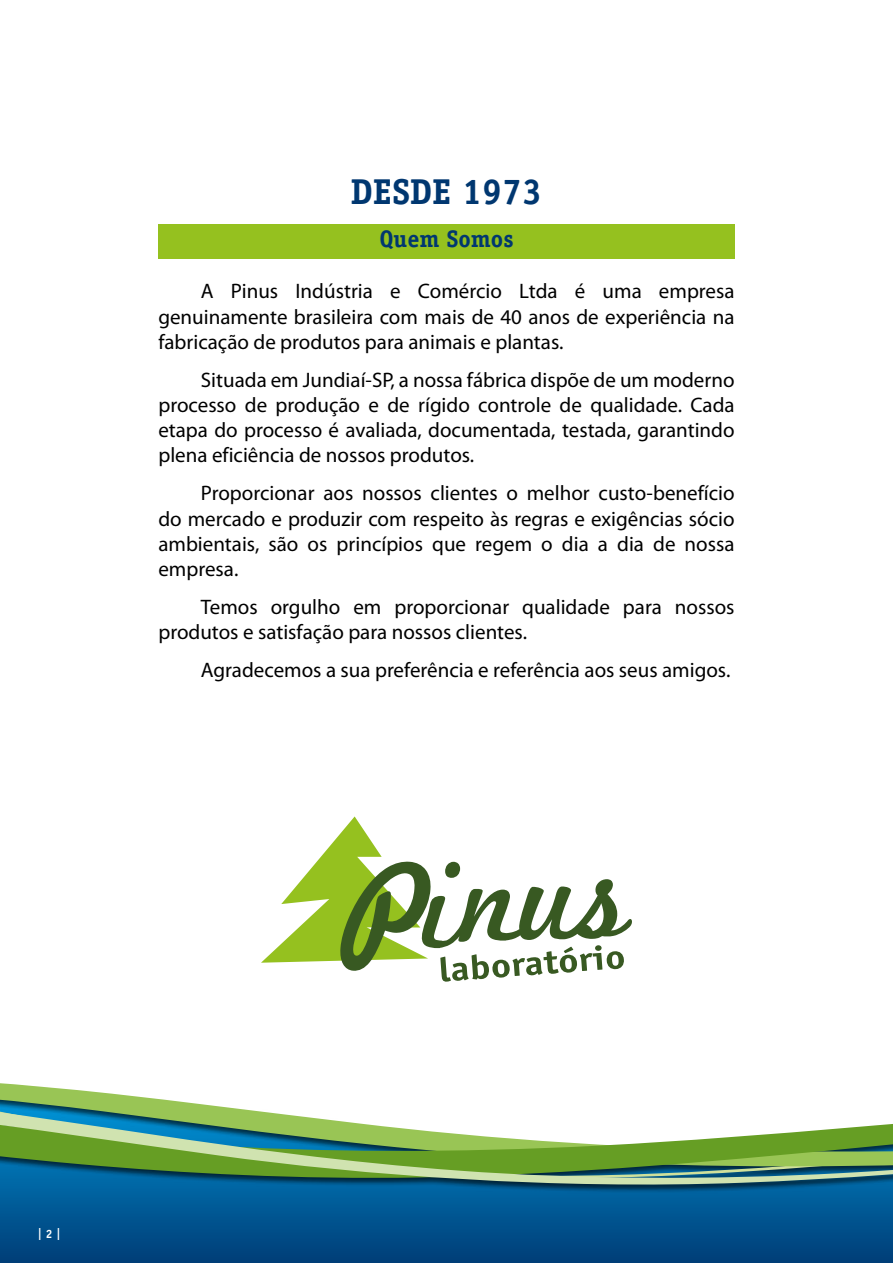
<style>
.page{position:relative;width:893px;height:1263px;background:#fff}
.page>*{position:absolute;margin:0;border:0;box-sizing:border-box;transform-origin:0 0}
.t1{font:700 36px "Officina Serif Std";color:#003770}
.t2{font:700 24px "Officina Serif Std";color:#003770}
.t3{font:21px/25.2px "Myriad Pro";color:#000;text-align:justify}
.t4{font:700 12px "Officina Serif Std";color:#fff}
</style>
<div class="page">
<svg style="left:0;top:1193px;width:893px;height:70px;background:#004f8a"></svg>
<div style="left:0;top:1082px;width:893px;height:111px;background:#000;opacity:.65"></div>
<svg style="left:0;top:1082px;width:893px;height:12px"></svg>
<svg style="left:0;top:1094px;width:893px;height:16px"></svg>
<svg style="left:0;top:1110px;width:893px;height:80px"></svg>
<div style="left:158px;top:224px;width:577px;height:34px;background:#95c11f"></div>
<svg style="left:261px;top:816px;width:371px;height:166px"></svg>
<h1 class="t1" style="left:351px;top:170px;width:193px">DESDE 1973</h1>
<p class="t2" style="left:379px;top:224px;width:136px">Quem Somos</p>
<p class="t3" style="left:158px;top:278px;width:578px;text-indent:43px">A Pinus Indústria e Comércio Ltda é uma empresa genuinamente brasileira com mais de 40 anos de experiência na fabricação de produtos para animais e plantas.</p>
<p class="t3" style="left:158px;top:367px;width:578px;text-indent:43px">Situada em Jundiaí-SP, a nossa fábrica dispõe de um moderno processo de produção e de rígido controle de qualidade. Cada etapa do processo é avaliada, documentada, testada, garantindo plena eficiência de nossos produtos.</p>
<p class="t3" style="left:158px;top:480px;width:578px;text-indent:43px">Proporcionar aos nossos clientes o melhor custo-benefício do mercado e produzir com respeito às regras e exigências sócio ambientais, são os princípios que regem o dia a dia de nossa empresa.</p>
<p class="t3" style="left:158px;top:594px;width:578px;text-indent:43px">Temos orgulho em proporcionar qualidade para nossos produtos e satisfação para nossos clientes.</p>
<p class="t3" style="left:201px;top:657px;width:531px">Agradecemos a sua preferência e referência aos seus amigos.</p>
<p class="t4" style="left:38px;top:1225px;width:25px">| 2 |</p>
</div>
